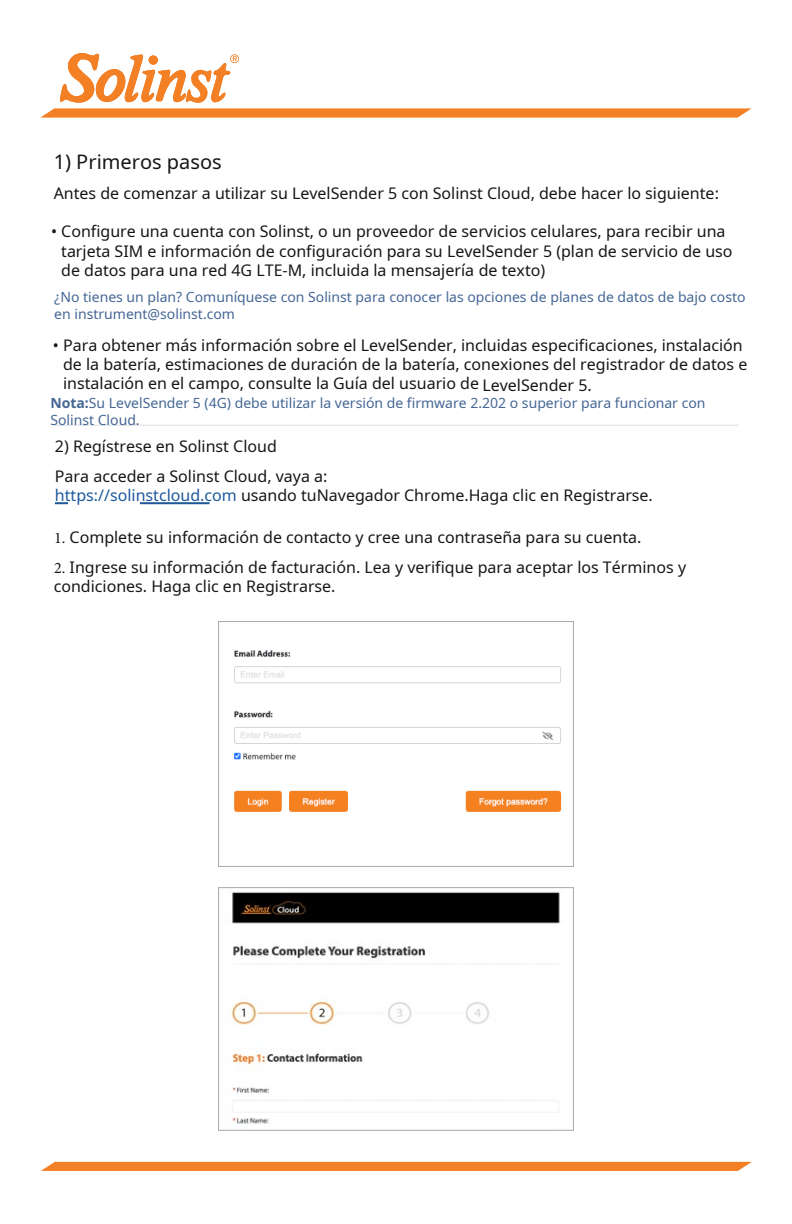
<style>
.page{position:relative;width:792px;height:1224px;background:#fff}
.page>*{position:absolute;margin:0;border:0;box-sizing:border-box;transform-origin:0 0}
.t1{font:20px "Noto Sans";color:#171615}
.t2{font:16px/19.2px "Noto Sans";color:#171615}
.t3{font:14px/16.8px "Noto Sans";color:#446695}
.s1{font-weight:700}
.s2{color:#1d589b}
.s3{font-family:"Minion Pro"}
</style>
<div class="page">
<svg style="left:40px;top:108px;width:712px;height:10px;background:#f58c3b"></svg>
<svg style="left:41px;top:1162px;width:711px;height:9px;background:#f4832b"></svg>
<svg style="left:60px;top:53px;width:179px;height:49px"></svg>
<hr style="left:54px;top:425px;width:685px;height:1px;background:#dcdddf">
<img style="left:234px;top:650px;width:328px;height:162px">
<div style="left:218px;top:621px;width:356px;height:246px;border:1px solid #a8a9ad"></div>
<img style="left:231px;top:891px;width:329px;height:233px">
<div style="left:218px;top:887px;width:356px;height:244px;border:1px solid #a8a9ad"></div>
<hr style="left:140px;top:502px;width:70px;height:2px;background:#1d589b">
<svg style="left:55px;top:503px;width:13px;height:1px"></svg>
<p class="t1" style="left:54px;top:148px;width:170px">1) Primeros pasos</p>
<p class="t2" style="left:54px;top:183px;width:667px">Antes de comenzar a utilizar su LevelSender 5 con Solinst Cloud, debe hacer lo siguiente:</p>
<p class="t2" style="left:61px;top:222px;width:673px;text-indent:-10px">• Configure una cuenta con Solinst, o un proveedor de servicios celulares, para recibir una tarjeta SIM e información de configuración para su LevelSender 5 (plan de servicio de uso de datos para una red 4G LTE-M, incluida la mensajería de texto)</p>
<p class="t3" style="left:54px;top:288px;width:693px">¿No tienes un plan? Comuníquese con Solinst para conocer las opciones de planes de datos de bajo costo en instrument@solinst.com</p>
<p class="t2" style="left:63px;top:335px;width:686px;text-indent:-10px">• Para obtener más información sobre el LevelSender, incluidas especificaciones, instalación de la batería, estimaciones de duración de la batería, conexiones del registrador de datos e instalación en el campo, consulte la Guía del usuario de LevelSender 5.</p>
<p class="t3" style="left:50px;top:395px;width:657px"><span class="s1">Nota:</span>Su LevelSender 5 (4G) debe utilizar la versión de firmware 2.202 o superior para funcionar con<br>Solinst Cloud.</p>
<p class="t2" style="left:55px;top:432px;width:274px;line-height:29.2px">2) Regístrese en Solinst Cloud<br>Para acceder a Solinst Cloud, vaya a:</p>
<p class="t2" style="left:55px;top:485px;width:599px"><span class="s2">https://solinstcloud.com</span> usando tuNavegador Chrome.Haga clic en Registrarse.</p>
<p class="t2" style="left:54px;top:528px;width:589px"><span class="s3">1.</span> Complete su información de contacto y cree una contraseña para su cuenta.</p>
<p class="t2" style="left:54px;top:557px;width:634px"><span class="s3">2.</span> Ingrese su información de facturación. Lea y verifique para aceptar los Términos y condiciones. Haga clic en Registrarse.</p>
</div>
